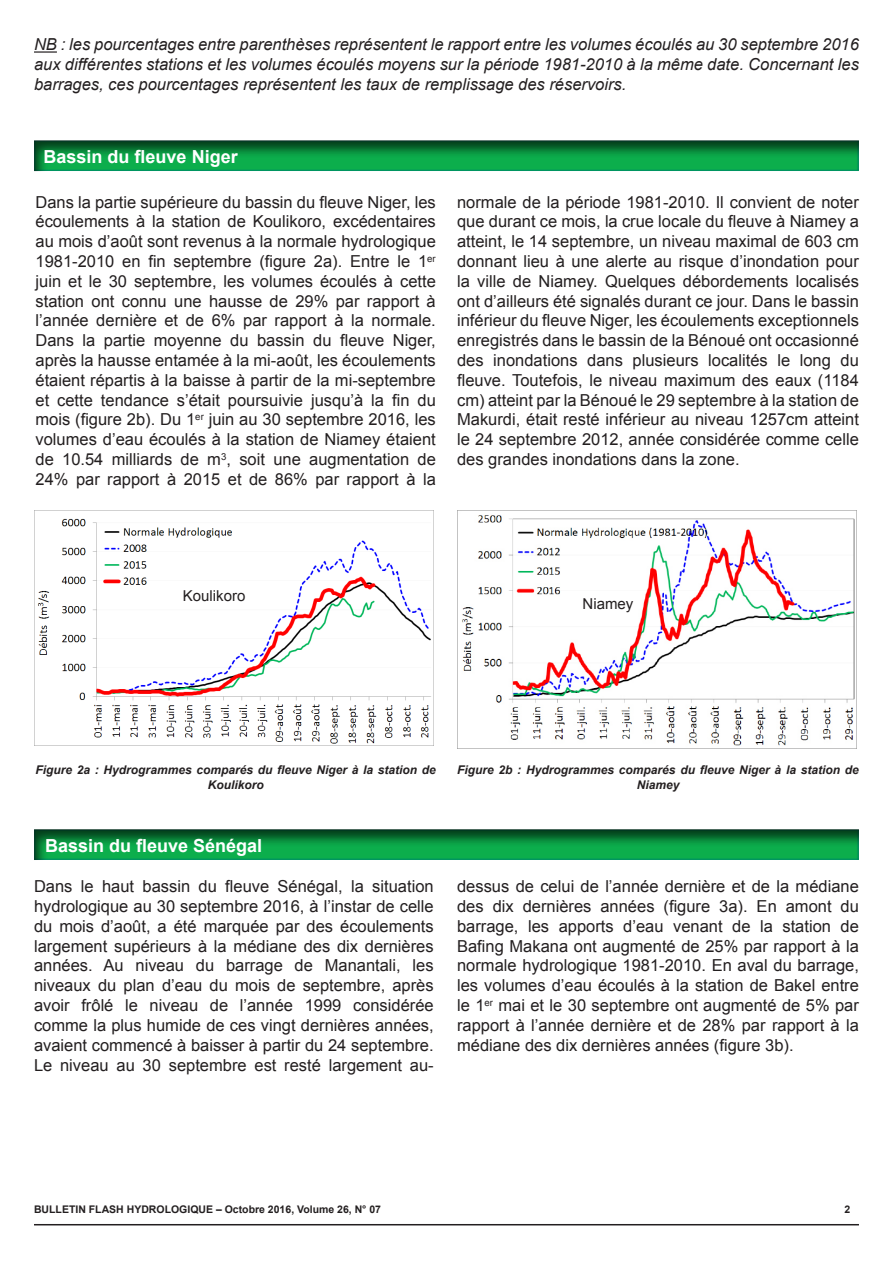
<style>
.page{position:relative;width:893px;height:1263px;background:#fff}
.page>*{position:absolute;margin:0;border:0;box-sizing:border-box;transform-origin:0 0}
.t1{font:700 18px "Arial";color:#fff}
.t2{font:16.5px/19.8px "Arial";color:#231f20;text-align:justify}
.t3{font:italic 16.5px/19.8px "Arial";color:#231f20;text-align:justify}
.t4{font:15px "Arial";color:#231f20}
.t5{font:italic 700 12px/14.4px "Arial";color:#231f20;text-align:center}
.t6{font:700 10.5px "Arial";color:#231f20}
</style>
<div class="page">
<img style="left:34px;top:510px;width:400px;height:235px">
<hr style="left:34px;top:1224px;width:825px;height:1px;background:#231f20">
<hr style="left:34px;top:51px;width:23px;height:2px;background:#231f20">
<div style="left:24px;top:135px;width:837px;height:39px;background:#231f20;opacity:.75"></div>
<img style="left:457px;top:510px;width:400px;height:239px">
<div style="left:24px;top:824px;width:837px;height:39px;background:#231f20;opacity:.75"></div>
<p class="t3" style="left:34px;top:35px;width:826px">NB : les pourcentages entre parenthèses représentent le rapport entre les volumes écoulés au 30 septembre 2016 aux différentes stations et les volumes écoulés moyens sur la période 1981-2010 à la même date. Concernant les barrages, ces pourcentages représentent les taux de remplissage des réservoirs.</p>
<p class="t1" style="left:44px;top:144px;width:196px">Bassin du fleuve Niger</p>
<p class="t2" style="left:36px;top:192px;width:402px">Dans la partie supérieure du bassin du fleuve Niger, les écoulements à la station de Koulikoro, excédentaires au mois d’août sont revenus à la normale hydrologique 1981-2010 en fin septembre (figure 2a). Entre le 1<sup>er </sup>juin et le 30 septembre, les volumes écoulés à cette station ont connu une hausse de 29% par rapport à l’année dernière et de 6% par rapport à la normale.<br>Dans la partie moyenne du bassin du fleuve Niger, après la hausse entamée à la mi-août, les écoulements étaient répartis à la baisse à partir de la mi-septembre et cette tendance s’était poursuivie jusqu’à la fin du mois (figure 2b). Du 1<sup>er</sup> juin au 30 septembre 2016, les volumes d’eau écoulés à la station de Niamey étaient de 10.54 milliards de m<sup>3</sup>, soit une augmentation de 24% par rapport à 2015 et de 86% par rapport à la</p>
<p class="t2" style="left:457px;top:192px;width:403px">normale de la période 1981-2010. Il convient de noter que durant ce mois, la crue locale du fleuve à Niamey a atteint, le 14 septembre, un niveau maximal de 603 cm donnant lieu à une alerte au risque d’inondation pour la ville de Niamey. Quelques débordements localisés ont d’ailleurs été signalés durant ce jour. Dans le bassin inférieur du fleuve Niger, les écoulements exceptionnels enregistrés dans le bassin de la Bénoué ont occasionné des inondations dans plusieurs localités le long du fleuve. Toutefois, le niveau maximum des eaux (1184 cm) atteint par la Bénoué le 29 septembre à la station de Makurdi, était resté inférieur au niveau 1257cm atteint le 24 septembre 2012, année considérée comme celle des grandes inondations dans la zone.</p>
<p class="t4" style="left:183px;top:585px;width:64px">Koulikoro</p>
<p class="t4" style="left:583px;top:593px;width:52px">Niamey</p>
<p class="t5" style="left:36px;top:763px;width:402px">Figure 2a : Hydrogrammes comparés du fleuve Niger à la station de<br>Koulikoro</p>
<p class="t5" style="left:457px;top:763px;width:403px">Figure 2b : Hydrogrammes comparés du fleuve Niger à la station de<br>Niamey</p>
<p class="t1" style="left:45px;top:833px;width:219px">Bassin du fleuve Sénégal</p>
<p class="t2" style="left:34px;top:876px;width:401px">Dans le haut bassin du fleuve Sénégal, la situation hydrologique au 30 septembre 2016, à l’instar de celle du mois d’août, a été marquée par des écoulements largement supérieurs à la médiane des dix dernières années. Au niveau du barrage de Manantali, les niveaux du plan d’eau du mois de septembre, après avoir frôlé le niveau de l’année 1999 considérée comme la plus humide de ces vingt dernières années, avaient commencé à baisser à partir du 24 septembre.<br>Le niveau au 30 septembre est resté largement au-</p>
<p class="t2" style="left:457px;top:876px;width:403px">dessus de celui de l’année dernière et de la médiane des dix dernières années (figure 3a). En amont du barrage, les apports d’eau venant de la station de Bafing Makana ont augmenté de 25% par rapport à la normale hydrologique 1981-2010. En aval du barrage, les volumes d’eau écoulés à la station de Bakel entre le 1<sup>er</sup> mai et le 30 septembre ont augmenté de 5% par rapport à l’année dernière et de 28% par rapport à la médiane des dix dernières années (figure 3b).</p>
<p class="t6" style="left:34px;top:1202px;width:349px">BULLETIN FLASH HYDROLOGIQUE – Octobre 2016, Volume 26, N° 07</p>
<p class="t6" style="left:845px;top:1202px;width:7px">2</p>
</div>
